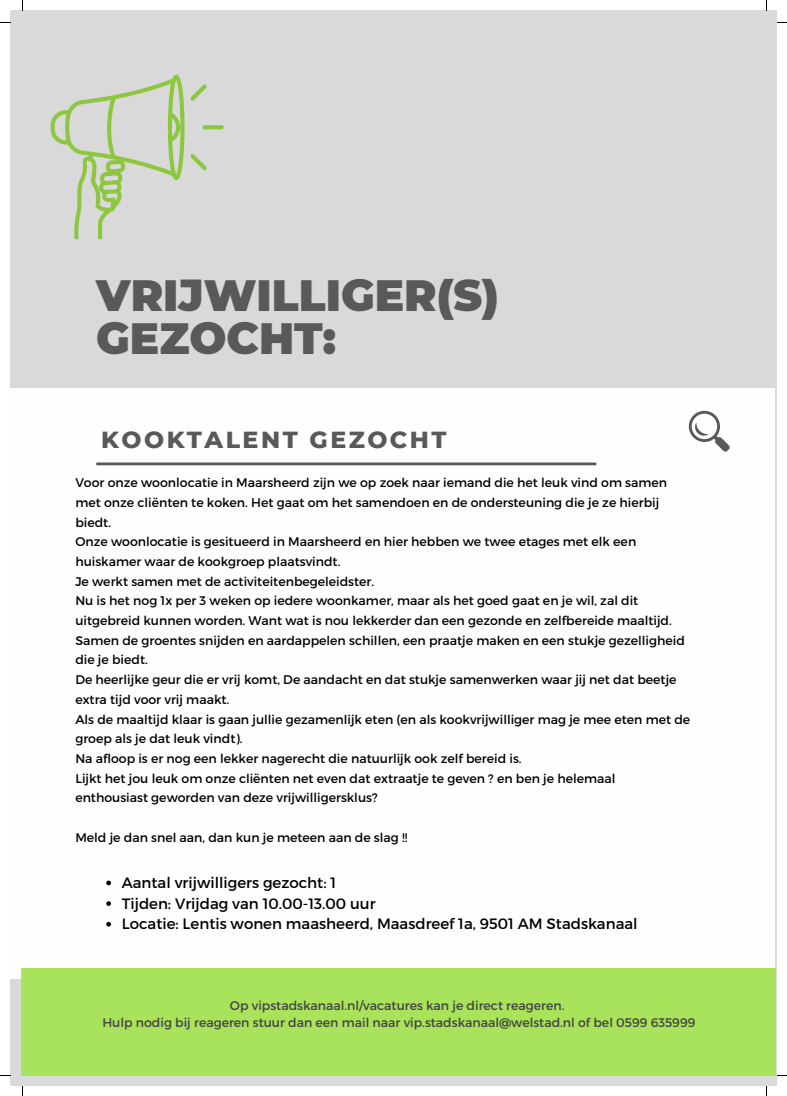
<style>
.page{position:relative;width:787px;height:1096px;background:#fff}
.page>*{position:absolute;margin:0;border:0;box-sizing:border-box;transform-origin:0 0}
.t1{font:900 43.75px/43.1px "Montserrat";color:#58595b}
.t2{font:800 23.75px "Montserrat";letter-spacing:.105em;color:#58595b}
.t3{font:15px "Montserrat";color:#000}
.t4{font:12.5px/19.8px "Montserrat";color:#000}
.t5{font:12.5px "Montserrat";color:#414244}
</style>
<div class="page">
<div style="left:10px;top:10px;width:767px;height:1076px;background:#d9d9d9"></div>
<div style="left:10px;top:388px;width:765px;height:590px;background:#fefefe"></div>
<svg style="left:202px;top:125px;width:22px;height:4px"></svg>
<svg style="left:51px;top:75px;width:156px;height:164px"></svg>
<svg style="left:689px;top:411px;width:41px;height:41px"></svg>
<div style="left:22px;top:968px;width:753px;height:107px;background:#a9e25b"></div>
<hr style="left:97px;top:462px;width:498px;height:3px;background:#58595b">
<svg style="left:106px;top:880px;width:5px;height:5px"></svg>
<svg style="left:106px;top:901px;width:5px;height:4px"></svg>
<svg style="left:106px;top:921px;width:5px;height:5px"></svg>
<p class="t1" style="left:96px;top:274px;width:404px">VRIJWILLIGER(S)<br>GEZOCHT:</p>
<p class="t2" style="left:101px;top:425px;width:347px">KOOKTALENT GEZOCHT</p>
<p class="t4" style="left:75px;top:472px;width:593px">Voor onze woonlocatie in Maarsheerd zijn we op zoek naar iemand die het leuk vind om samen met onze cliënten te koken. Het gaat om het samendoen en de ondersteuning die je ze hierbij biedt.</p>
<p class="t4" style="left:75px;top:531px;width:562px">Onze woonlocatie is gesitueerd in Maarsheerd en hier hebben we twee etages met elk een huiskamer waar de kookgroep plaatsvindt.</p>
<p class="t4" style="left:75px;top:570px;width:300px">Je werkt samen met de activiteitenbegeleidster.</p>
<p class="t4" style="left:75px;top:590px;width:598px">Nu is het nog 1x per 3 weken op iedere woonkamer, maar als het goed gaat en je wil, zal dit uitgebreid kunnen worden. Want wat is nou lekkerder dan een gezonde en zelfbereide maaltijd.</p>
<p class="t4" style="left:75px;top:629px;width:611px">Samen de groentes snijden en aardappelen schillen, een praatje maken en een stukje gezelligheid die je biedt.</p>
<p class="t4" style="left:75px;top:669px;width:603px">De heerlijke geur die er vrij komt, De aandacht en dat stukje samenwerken waar jij net dat beetje extra tijd voor vrij maakt.</p>
<p class="t4" style="left:75px;top:708px;width:616px">Als de maaltijd klaar is gaan jullie gezamenlijk eten (en als kookvrijwilliger mag je mee eten met de groep als je dat leuk vindt).</p>
<p class="t4" style="left:75px;top:748px;width:448px">Na afloop is er nog een lekker nagerecht die natuurlijk ook zelf bereid is.</p>
<p class="t4" style="left:75px;top:767px;width:542px">Lijkt het jou leuk om onze cliënten net even dat extraatje te geven ? en ben je helemaal enthousiast geworden van deze vrijwilligersklus?</p>
<p class="t4" style="left:75px;top:826px;width:333px">Meld je dan snel aan, dan kun je meteen aan de slag !!</p>
<h2 class="t3" style="left:122px;top:872px;width:216px">Aantal vrijwilligers gezocht: 1</h2>
<p class="t3" style="left:122px;top:893px;width:255px">Tijden: Vrijdag van 10.00-13.00 uur</p>
<p class="t3" style="left:122px;top:914px;width:517px">Locatie: Lentis wonen maasheerd, Maasdreef 1a, 9501 AM Stadskanaal</p>
<h1 class="t5" style="left:230px;top:997px;width:336px">Op vipstadskanaal.nl/vacatures kan je direct reageren.</h1>
<p class="t5" style="left:102px;top:1013px;width:594px">Hulp nodig bij reageren stuur dan een mail naar vip.stadskanaal@welstad.nl of bel 0599 635999</p>
</div>
